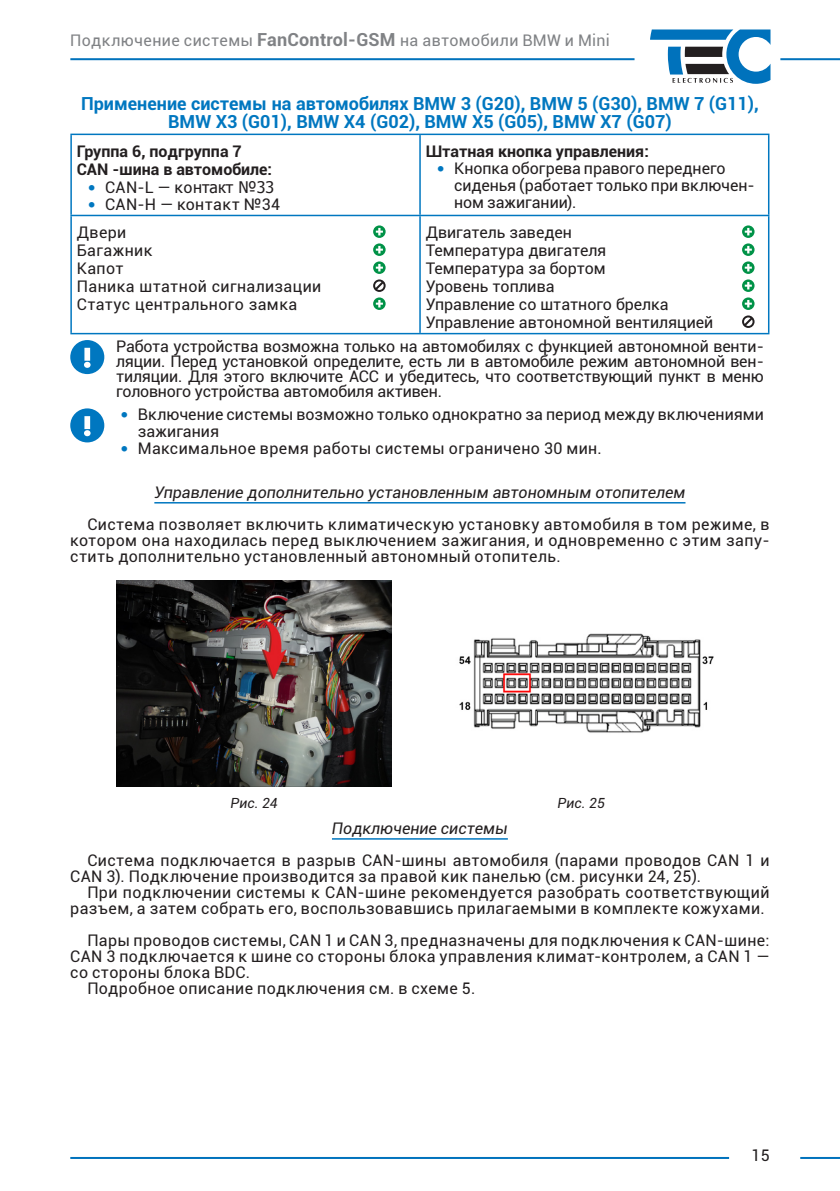
<style>
.page{position:relative;width:840px;height:1191px;background:#fff}
.page>*{position:absolute;margin:0;border:0;box-sizing:border-box;transform-origin:0 0}
.t1{font:700 18px/18px "Roboto";color:#0077c0;text-align:center}
.t2{font:16px/16px "Roboto";letter-spacing:.02em;color:#231f20;text-align:justify}
.t3{font:16px/17px "Roboto";color:#231f20}
.t4{font:16px/17px "Roboto";letter-spacing:-.005em;color:#231f20}
.Подзаголовок{font:italic 16px "Roboto";color:#231f20}
.t5{font:700 16px "Roboto";color:#231f20}
.t6{font:16px "Roboto";letter-spacing:.025em;color:#808285}
.t7{font:italic 14px "Roboto";color:#231f20}
.s1{font-weight:700;font-size:18px}
.s2{font-family:"Tahoma";color:#0077c0}
.s3{font-family:"Tahoma"}
</style>
<div class="page">
<svg style="left:650px;top:29px;width:120px;height:55px"></svg>
<hr style="left:780px;top:58px;width:59px;height:2px;background:#0072bc">
<hr style="left:70px;top:58px;width:564px;height:2px;background:#0072bc">
<hr style="left:799px;top:1157px;width:40px;height:2px;background:#0072bc">
<hr style="left:70px;top:1157px;width:658px;height:2px;background:#0072bc">
<hr style="left:154px;top:502px;width:531px;height:1px;background:#0077c0">
<hr style="left:332px;top:838px;width:175px;height:1px;background:#0077c0">
<hr style="left:70px;top:134px;width:350px;height:1px;background:#0077c0">
<hr style="left:70px;top:135px;width:2px;height:80px;background:#0077c0">
<hr style="left:420px;top:134px;width:349px;height:1px;background:#0077c0">
<hr style="left:419px;top:135px;width:1px;height:80px;background:#0077c0">
<hr style="left:767px;top:135px;width:2px;height:80px;background:#0077c0">
<hr style="left:70px;top:215px;width:350px;height:1px;background:#0077c0">
<hr style="left:70px;top:216px;width:2px;height:117px;background:#0077c0">
<hr style="left:420px;top:215px;width:349px;height:1px;background:#0077c0">
<hr style="left:419px;top:216px;width:1px;height:117px;background:#0077c0">
<hr style="left:767px;top:216px;width:2px;height:117px;background:#0077c0">
<hr style="left:70px;top:333px;width:350px;height:1px;background:#0077c0">
<hr style="left:420px;top:333px;width:349px;height:1px;background:#0077c0">
<svg style="left:373px;top:225px;width:12px;height:13px"></svg>
<svg style="left:375px;top:228px;width:7px;height:7px"></svg>
<svg style="left:373px;top:243px;width:12px;height:13px"></svg>
<svg style="left:375px;top:246px;width:7px;height:7px"></svg>
<svg style="left:373px;top:261px;width:12px;height:13px"></svg>
<svg style="left:375px;top:264px;width:7px;height:7px"></svg>
<svg style="left:373px;top:279px;width:12px;height:13px"></svg>
<svg style="left:373px;top:297px;width:12px;height:13px"></svg>
<svg style="left:375px;top:300px;width:7px;height:7px"></svg>
<svg style="left:741px;top:225px;width:13px;height:13px"></svg>
<svg style="left:744px;top:228px;width:7px;height:7px"></svg>
<svg style="left:741px;top:243px;width:13px;height:13px"></svg>
<svg style="left:744px;top:246px;width:7px;height:7px"></svg>
<svg style="left:741px;top:261px;width:13px;height:13px"></svg>
<svg style="left:744px;top:264px;width:7px;height:7px"></svg>
<svg style="left:741px;top:279px;width:13px;height:13px"></svg>
<svg style="left:744px;top:282px;width:7px;height:7px"></svg>
<svg style="left:741px;top:297px;width:13px;height:13px"></svg>
<svg style="left:744px;top:300px;width:7px;height:7px"></svg>
<svg style="left:742px;top:315px;width:12px;height:13px"></svg>
<div style="left:70px;top:340px;width:34px;height:34px;background:#0077c0;border-radius:50%"></div>
<svg style="left:84px;top:348px;width:6px;height:20px"></svg>
<div style="left:70px;top:408px;width:34px;height:34px;background:#0077c0;border-radius:50%"></div>
<svg style="left:84px;top:416px;width:6px;height:20px"></svg>
<img style="left:117px;top:580px;width:274px;height:206px">
<img style="left:459px;top:633px;width:255px;height:100px">
<p class="t6" style="left:70px;top:29px;width:540px">Подключение системы <span class="s1">FanControl‑GSM</span> на автомобили BMW и Mini</p>
<p class="t1" style="left:81px;top:94px;width:678px">Применение системы на автомобилях BMW 3 (G20), BMW 5 (G30), BMW 7 (G11),<br>BMW X3 (G01), BMW X4 (G02), BMW X5 (G05), BMW X7 (G07)</p>
<p class="t5" style="left:77px;top:140px;width:166px">Группа 6, подгруппа 7</p>
<p class="t5" style="left:77px;top:158px;width:197px">СAN -шина в автомобиле:</p>
<p class="t2" style="left:88px;top:178px;width:187px"><span class="s2">•</span> CАN‑L — ко<span class="s3">нтакт №33</span></p>
<p class="t2" style="left:88px;top:195px;width:193px"><span class="s2">•</span> CAN‑H — контакт №34</p>
<p class="t5" style="left:425px;top:140px;width:224px">Штатная кнопка управления:</p>
<p class="t4" style="left:454px;top:159px;width:302px;text-indent:-17px"><span class="s2">•</span> Кнопка обогрева правого переднего сиденья (работает только при включен‑ ном зажигании).</p>
<p class="t3" style="left:425px;top:223px;width:148px">Двигатель заведен</p>
<p class="t3" style="left:425px;top:241px;width:182px">Температура двигателя</p>
<p class="t3" style="left:425px;top:259px;width:181px">Температура за бортом</p>
<p class="t3" style="left:425px;top:277px;width:130px">Уровень топлива</p>
<p class="t3" style="left:425px;top:295px;width:244px">Управление со штатного брелка</p>
<p class="t3" style="left:425px;top:313px;width:289px">Управление автономной вентиляцией</p>
<p class="t2" style="left:116px;top:338px;width:648px;line-height:15px">Работа устройства возможна только на автомобилях с функцией автономной венти‑ ляции. Перед установкой определите, есть ли в автомобиле режим автономной вен‑ тиляции. Для этого включите АСС и убедитесь, что соответствующий пункт в меню головного устройства автомобиля активен.</p>
<p class="t3" style="left:138px;top:405px;width:627px;text-indent:-17px"><span class="s2">•</span> Включение системы возможно только однократно за период между включениями зажигания</p>
<p class="t2" style="left:121px;top:440px;width:482px"><span class="s2">•</span> Максимальное время работы системы ограничено 30 мин.</p>
<p class="Подзаголовок" style="left:154px;top:481px;width:532px">Управление дополнительно установленным автономным отопителем</p>
<p class="t2" style="left:70px;top:515px;width:700px;text-indent:17px">Система позволяет включить климатическую установку автомобиля в том режиме, в котором она находилась перед выключением зажигания, и одновременно с этим запу‑ стить дополнительно установленный автономный отопитель.</p>
<p class="t2" style="left:77px;top:224px;width:51px">Двери</p>
<p class="t2" style="left:77px;top:242px;width:77px">Багажник</p>
<p class="t2" style="left:77px;top:260px;width:48px">Капот</p>
<p class="t2" style="left:77px;top:278px;width:246px">Паника штатной сигнализации</p>
<p class="t2" style="left:77px;top:296px;width:222px">Статус центрального замка</p>
<p class="t7" style="left:230px;top:793px;width:49px">Рис. 24</p>
<p class="t7" style="left:557px;top:793px;width:49px">Рис. 25</p>
<p class="Подзаголовок" style="left:332px;top:817px;width:177px">Подключение системы</p>
<p class="t2" style="left:70px;top:851px;width:700px;text-indent:17px">Система подключается в разрыв CAN- шины автомобиля (парами проводов CAN 1 и<br>CAN 3). Подключение производится за правой кик панелью (см. рисунки 24, 25).</p>
<p class="t2" style="left:70px;top:883px;width:700px;text-align:right">При подключении системы к CAN- шине рекомендуется разобрать соответствующий разъем, а затем собрать его, воспользовавшись прилагаемыми в комплекте кожухами.</p>
<p class="t2" style="left:70px;top:931px;width:700px;text-indent:17px">Пары проводов системы, CAN 1 и CAN 3, предназначены для подключения к CAN- шине:<br>CAN 3 подключается к шине со стороны блока управления климат-контролем, а CAN 1 — со стороны блока BDC.</p>
<p class="t2" style="left:87px;top:979px;width:389px">Подробное описание подключения см. в схеме 5.</p>
<p class="t2" style="left:751px;top:1146px;width:20px">15</p>
</div>
